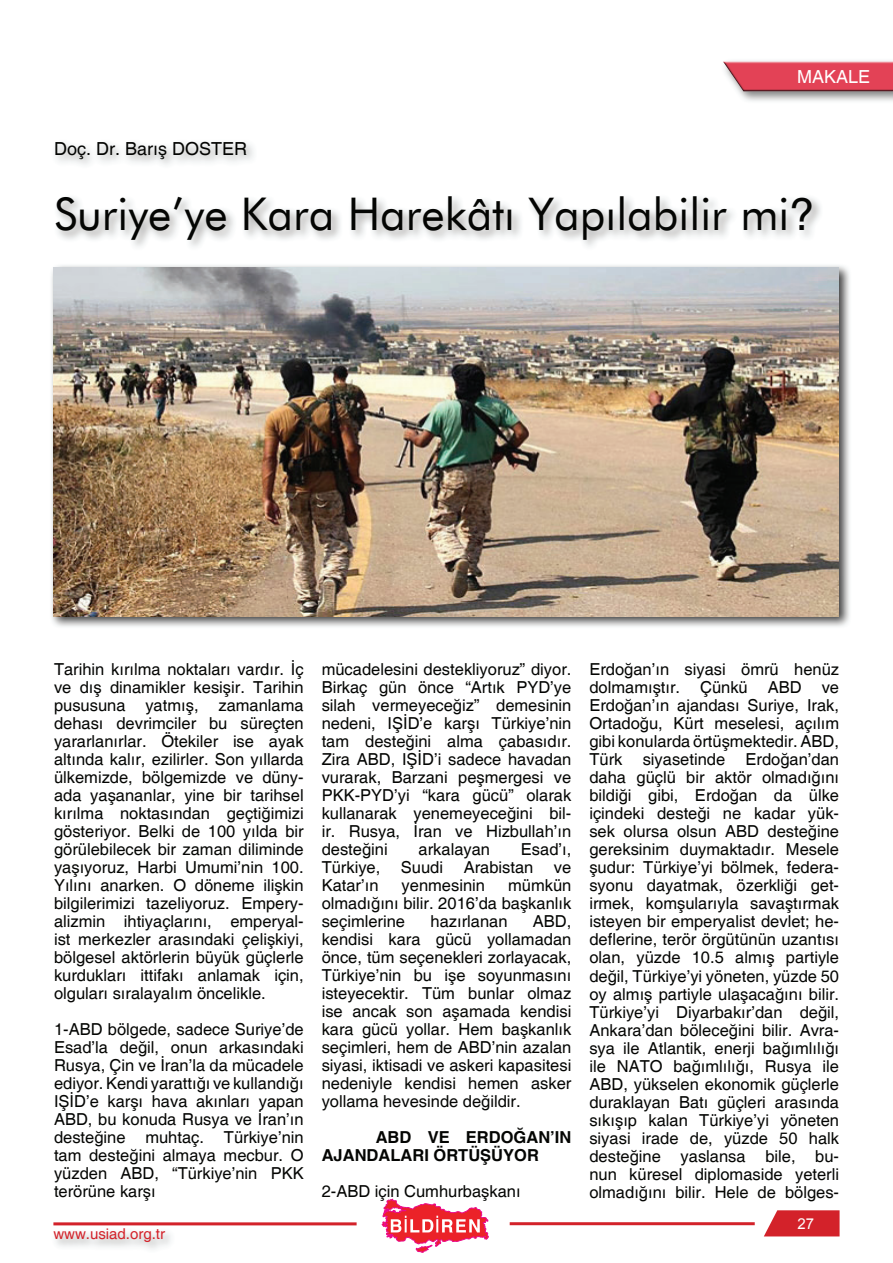
<style>
.page{position:relative;width:893px;height:1263px;background:#fff}
.page>*{position:absolute;margin:0;border:0;box-sizing:border-box;transform-origin:0 0}
.t1{font:45px "Futura BT";color:#040503}
.t2{font:18px "Helvetica";color:#040503}
.t3{font:18px "Helvetica";color:#fff}
.t4{font:16.5px/18px "Helvetica";color:#040503;text-align:justify}
.t5{font:700 16.5px/18px "Helvetica";color:#040503}
.t6{font:15px "Helvetica";color:#d3222a}
.t7{font:15px "Arial";color:#fff}
.s1{font-family:"Helvetica"}
</style>
<div class="page">
<img style="left:723px;top:61px;width:170px;height:40px">
<img style="left:723px;top:62px;width:170px;height:29px">
<img style="left:51px;top:265px;width:799px;height:362px">
<img style="left:54px;top:267px;width:785px;height:350px">
<svg style="left:764px;top:1210px;width:75px;height:26px"></svg>
<svg style="left:382px;top:1199px;width:107px;height:53px"></svg>
<hr style="left:53px;top:1222px;width:304px;height:3px;background:#d3222a">
<hr style="left:510px;top:1222px;width:245px;height:3px;background:#d3222a">
<p class="t2" style="left:54px;top:138px;width:195px">Doç. Dr. Barış DOSTER</p>
<p class="t3" style="left:797px;top:66px;width:75px">MAKALE</p>
<h1 class="t1" style="left:54px;top:186px;width:762px">Suriye’ye Kara Harekâtı Yapılabilir mi<span class="s1">?</span></h1>
<p class="t4" style="left:54px;top:661px;width:251px">Tarihin kırılma noktaları vardır. İç ve dış dinamikler kesişir. Tarihin pususuna yatmış, zamanlama dehası devrimciler bu süreçten yararlanırlar. Ötekiler ise ayak altında kalır, ezilirler. Son yıllarda ülkemizde, bölgemizde ve düny&shy;ada yaşananlar, yine bir tarihsel kırılma noktasından geçtiğimizi gösteriyor. Belki de 100 yılda bir görülebilecek bir zaman diliminde yaşıyoruz, Harbi Umumi’nin 100.<br>Yılını anarken. O döneme ilişkin bilgilerimizi tazeliyoruz. Empery&shy;alizmin ihtiyaçlarını, emperyal&shy;ist merkezler arasındaki çelişkiyi, bölgesel aktörlerin büyük güçlerle kurdukları ittifakı anlamak için, olguları sıralayalım öncelikle.</p>
<p class="t4" style="left:54px;top:1021px;width:251px">1-ABD bölgede, sadece Suriye’de Esad’la değil, onun arkasındaki Rusya, Çin ve İran’la da mücadele ediyor. Kendi yarattığı ve kullandığı IŞİD’e karşı hava akınları yapan ABD, bu konuda Rusya ve İran’ın desteğine muhtaç. Türkiye’nin tam desteğini almaya mecbur. O yüzden ABD, “Türkiye’nin PKK terörüne karşı</p>
<p class="t6" style="left:53px;top:1225px;width:113px">www.usiad.org.tr</p>
<p class="t4" style="left:322px;top:661px;width:251px">mücadelesini destekliyoruz” diyor.<br>Birkaç gün önce “Artık PYD’ye silah vermeyeceğiz” demesinin nedeni, IŞİD’e karşı Türkiye’nin tam desteğini alma çabasıdır.<br>Zira ABD, IŞİD’i sadece havadan vurarak, Barzani peşmergesi ve PKK-PYD’yi “kara gücü” olarak kullanarak yenemeyeceğini bil&shy;ir. Rusya, İran ve Hizbullah’ın desteğini</p>
<p class="t4" style="left:322px;top:841px;width:251px;text-indent:199px">Esad’ı, Türkiye, Suudi Arabistan ve Katar’ın</p>
<p class="t4" style="left:419px;top:841px;width:73px">arkalayan</p>
<p class="t4" style="left:322px;top:877px;width:251px;text-indent:186px">mümkün olmadığını bilir. 2016’da başkanlık seçimlerine</p>
<p class="t4" style="left:402px;top:877px;width:85px">yenmesinin</p>
<p class="t4" style="left:322px;top:913px;width:251px;text-indent:211px">ABD, kendisi kara gücü yollamadan önce, tüm seçenekleri zorlayacak, Türkiye’nin bu işe soyunmasını isteyecektir. Tüm bunlar olmaz ise ancak son aşamada kendisi kara gücü yollar. Hem başkanlık seçimleri, hem de ABD’nin azalan siyasi, iktisadi ve askeri kapasitesi nedeniyle kendisi hemen asker yollama hevesinde değildir.</p>
<p class="t5" style="left:322px;top:1129px;width:251px;text-indent:54px">ABD VE ERDOĞAN’IN<br>AJANDALARI ÖRTÜŞÜYOR</p>
<p class="t4" style="left:322px;top:1183px;width:200px">2-ABD için Cumhurbaşkanı</p>
<p class="t4" style="left:430px;top:913px;width:79px">hazırlanan</p>
<p class="t4" style="left:589px;top:661px;width:251px">Erdoğan’ın siyasi ömrü henüz dolmamıştır. Çünkü ABD ve Erdoğan’ın ajandası Suriye, Irak, Ortadoğu, Kürt meselesi, açılım gibi konularda örtüşmektedir. ABD, Türk siyasetinde Erdoğan’dan daha güçlü bir aktör olmadığını bildiği gibi, Erdoğan da ülke içindeki desteği ne kadar yük&shy;sek olursa olsun ABD desteğine gereksinim duymaktadır. Mesele şudur: Türkiye’yi bölmek, federa&shy;syonu dayatmak, özerkliği get&shy;irmek, komşularıyla savaştırmak isteyen bir emperyalist devlet; he&shy;deflerine, terör örgütünün uzantısı olan, yüzde 10.5 almış partiyle değil, Türkiye’yi yöneten, yüzde 50 oy almış partiyle ulaşacağını bilir.<br>Türkiye’yi Diyarbakır’dan değil, Ankara’dan böleceğini bilir. Avra&shy;sya ile Atlantik, enerji bağımlılığı ile NATO bağımlılığı, Rusya ile ABD, yükselen ekonomik güçlerle duraklayan Batı güçleri arasında sıkışıp kalan Türkiye’yi yöneten siyasi irade de, yüzde 50 halk desteğine yaslansa bile, bu&shy;nun küresel diplomaside yeterli olmadığını bilir. Hele de bölges-</p>
<p class="t7" style="left:797px;top:1213px;width:18px">27</p>
</div>
